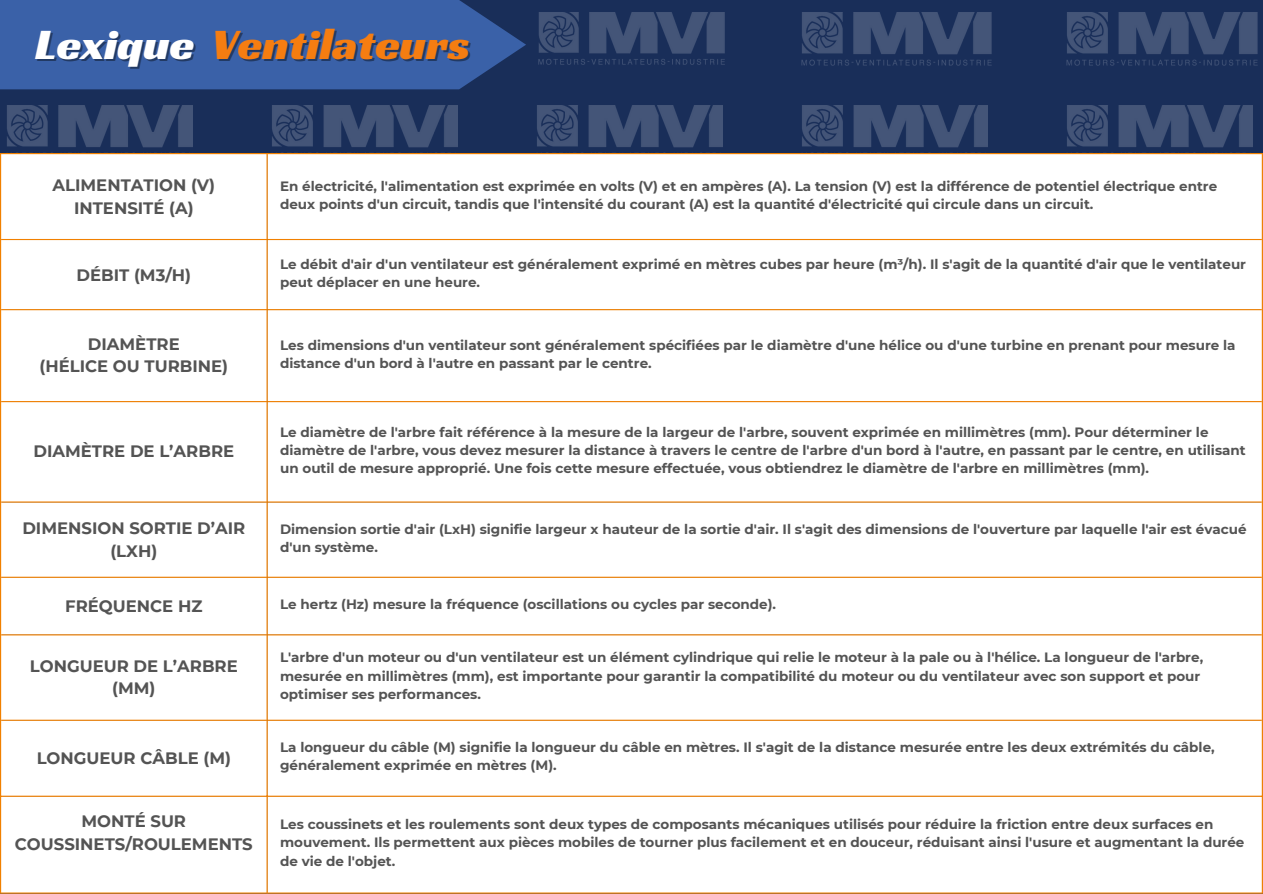
<style>
.page{position:relative;width:1263px;height:894px;background:#fff}
.page>*{position:absolute;margin:0;border:0;box-sizing:border-box;transform-origin:0 0}
.t1{font:45px "Racing Sans One";color:#f57d11}
.t2{font:700 16.5px/22.5px "Montserrat";color:#545454;text-align:center}
.t3{font:700 13.5px/18px "Montserrat";color:#545454}
.s1{color:#fff}
</style>
<div class="page">
<div style="left:0;top:0;width:1263px;height:893px;background:#192e59"></div>
<img style="left:538px;top:13px;width:187px;height:52px">
<img style="left:801px;top:13px;width:191px;height:53px">
<img style="left:1066px;top:13px;width:192px;height:53px">
<img style="left:7px;top:106px;width:186px;height:47px">
<img style="left:272px;top:106px;width:186px;height:47px">
<img style="left:537px;top:106px;width:186px;height:47px">
<img style="left:802px;top:106px;width:186px;height:47px">
<img style="left:1067px;top:106px;width:186px;height:47px">
<div style="left:1px;top:154px;width:1261px;height:738px;background:#fff"></div>
<hr style="left:1px;top:239px;width:1261px;height:1px;background:#f18000">
<hr style="left:1px;top:309px;width:1261px;height:1px;background:#f18000">
<hr style="left:1px;top:401px;width:1261px;height:1px;background:#f18000">
<hr style="left:1px;top:501px;width:1261px;height:1px;background:#f18000">
<hr style="left:1px;top:576px;width:1261px;height:1px;background:#f18000">
<hr style="left:1px;top:634px;width:1261px;height:1px;background:#f18000">
<hr style="left:1px;top:719px;width:1261px;height:1px;background:#f18000">
<hr style="left:0;top:154px;width:1px;height:738px;background:#f18000">
<hr style="left:267px;top:154px;width:1px;height:738px;background:#f18000">
<hr style="left:1262px;top:154px;width:1px;height:738px;background:#f18000">
<hr style="left:0;top:153px;width:1263px;height:1px;background:#f18000">
<hr style="left:0;top:795px;width:1263px;height:1px;background:#f18000">
<hr style="left:0;top:892px;width:1263px;height:1px;background:#f18000">
<div style="left:0;top:0;width:526px;height:89px;background:#3a61a8"></div>
<p class="t1" style="left:35px;top:15px;width:436px"><span class="s1">Lexique</span> Ventilateurs</p>
<h1 class="t2" style="left:53px;top:174px;width:164px">ALIMENTATION (V)</h1>
<p class="t2" style="left:74px;top:197px;width:121px">INTENSITÉ (A)</p>
<p class="t3" style="left:280px;top:177px;width:939px">En électricité, l'alimentation est exprimée en volts (V) et en ampères (A). La tension (V) est la différence de potentiel électrique entre deux points d'un circuit, tandis que l'intensité du courant (A) est la quantité d'électricité qui circule dans un circuit.</p>
<p class="t2" style="left:76px;top:263px;width:116px">DÉBIT (M3/H)</p>
<p class="t3" style="left:280px;top:255px;width:967px">Le débit d'air d'un ventilateur est généralement exprimé en mètres cubes par heure (m³/h). Il s'agit de la quantité d'air que le ventilateur peut déplacer en une heure.</p>
<p class="t2" style="left:88px;top:332px;width:93px">DIAMÈTRE</p>
<p class="t2" style="left:39px;top:355px;width:190px">(HÉLICE OU TURBINE)</p>
<p class="t2" style="left:33px;top:440px;width:202px">DIAMÈTRE DE L’ARBRE</p>
<p class="t3" style="left:280px;top:336px;width:957px">Les dimensions d'un ventilateur sont généralement spécifiées par le diamètre d'une hélice ou d'une turbine en prenant pour mesure la distance d'un bord à l'autre en passant par le centre.</p>
<p class="t3" style="left:280px;top:423px;width:967px">Le diamètre de l'arbre fait référence à la mesure de la largeur de l'arbre, souvent exprimée en millimètres (mm). Pour déterminer le diamètre de l'arbre, vous devez mesurer la distance à travers le centre de l'arbre d'un bord à l'autre, en passant par le centre, en utilisant un outil de mesure approprié. Une fois cette mesure effectuée, vous obtiendrez le diamètre de l'arbre en millimètres (mm).</p>
<h1 class="t2" style="left:22px;top:517px;width:224px">DIMENSION SORTIE D’AIR (LXH)</h1>
<p class="t3" style="left:280px;top:520px;width:968px">Dimension sortie d'air (LxH) signifie largeur x hauteur de la sortie d'air. Il s'agit des dimensions de l'ouverture par laquelle l'air est évacué d'un système.</p>
<p class="t2" style="left:65px;top:594px;width:139px">FRÉQUENCE HZ</p>
<p class="t3" style="left:280px;top:595px;width:498px">Le hertz (Hz) mesure la fréquence (oscillations ou cycles par seconde).</p>
<p class="t2" style="left:30px;top:654px;width:209px">LONGUEUR DE L’ARBRE (MM)</p>
<p class="t3" style="left:280px;top:648px;width:925px">L'arbre d'un moteur ou d'un ventilateur est un élément cylindrique qui relie le moteur à la pale ou à l'hélice. La longueur de l'arbre, mesurée en millimètres (mm), est importante pour garantir la compatibilité du moteur ou du ventilateur avec son support et pour optimiser ses performances.</p>
<p class="t2" style="left:37px;top:746px;width:196px">LONGUEUR CÂBLE (M)</p>
<p class="t3" style="left:280px;top:738px;width:936px">La longueur du câble (M) signifie la longueur du câble en mètres. Il s'agit de la distance mesurée entre les deux extrémités du câble, généralement exprimée en mètres (M).</p>
<p class="t2" style="left:15px;top:809px;width:239px">MONTÉ SUR<br>COUSSINETS/ROULEMENTS</p>
<p class="t3" style="left:280px;top:815px;width:966px">Les coussinets et les roulements sont deux types de composants mécaniques utilisés pour réduire la friction entre deux surfaces en mouvement. Ils permettent aux pièces mobiles de tourner plus facilement et en douceur, réduisant ainsi l'usure et augmentant la durée de vie de l'objet.</p>
</div>
